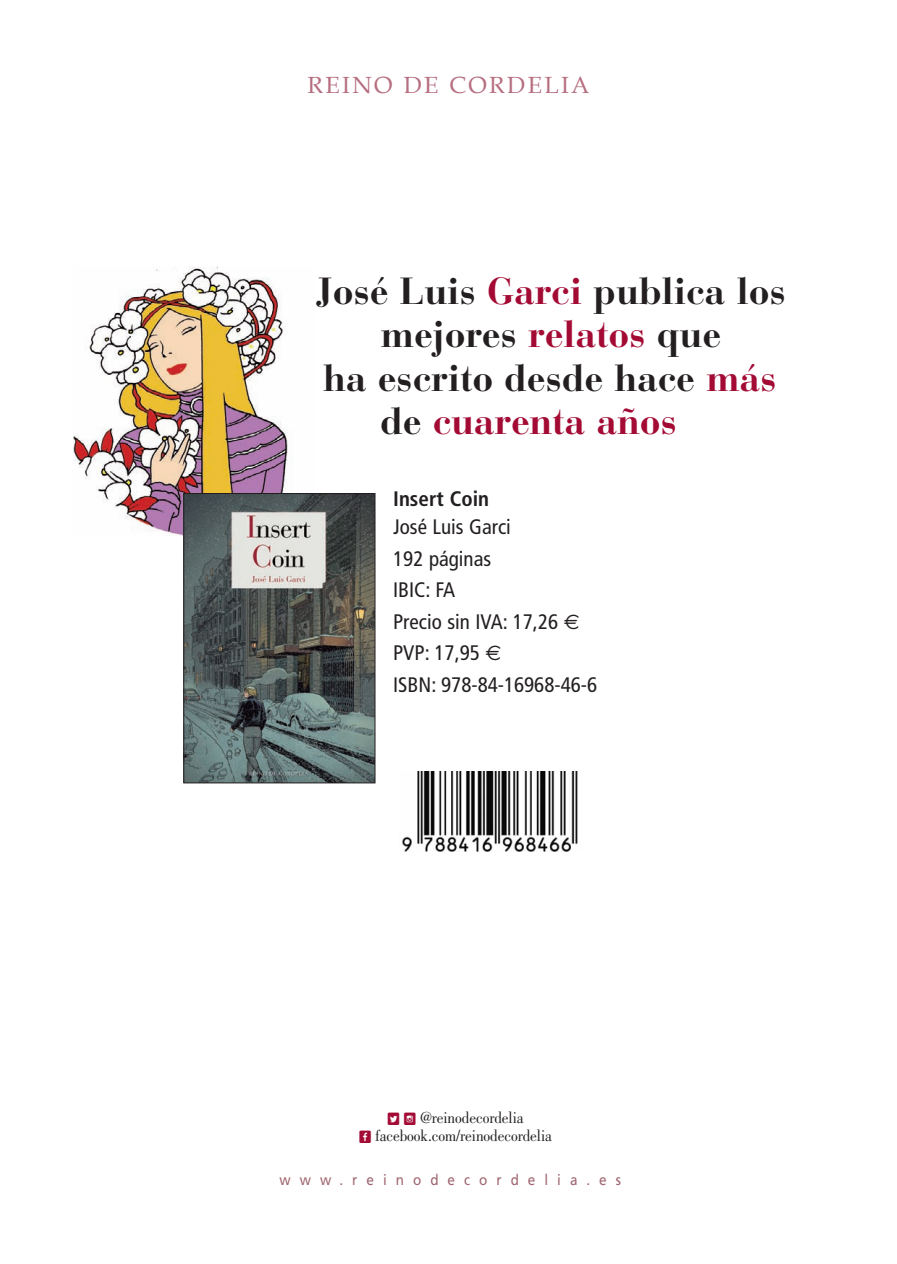
<style>
.page{position:relative;width:897px;height:1264px;background:#fff}
.page>*{position:absolute;margin:0;border:0;box-sizing:border-box;transform-origin:0 0}
.t1{font:700 37.5px "Bauer Bodoni";letter-spacing:-.005em;color:#231f20}
.t2{font:700 37.5px "Bauer Bodoni";letter-spacing:-.005em;color:#a30a34}
.t3{font:23.4px "Book Antiqua";letter-spacing:.1em;color:#b66e80}
.t4{font:condensed 21px/31.5px "Frutiger";color:#231f20}
.t5{font:700 condensed 21px "Frutiger";color:#231f20}
.t6{font:16.5px/18px "Bodoni";letter-spacing:-.005em;color:#231f20;text-align:center;scale:.92 1}
.t7{font:15px "Frutiger";letter-spacing:.665em;color:#a06671;scale:.9 1}
.s1{color:#a30a34}
.s2{color:#231f20}
.s3{font-family:"Social Shapes";font-size:18px;color:#a30a34}
</style>
<div class="page">
<img style="left:74px;top:266px;width:214px;height:269px">
<img style="left:186px;top:495px;width:187px;height:286px">
<div style="left:184px;top:493px;width:191px;height:290px;border:1px solid #231f20"></div>
<svg style="left:404px;top:851px;width:166px;height:1px"></svg>
<img style="left:402px;top:771px;width:176px;height:80px">
<p class="t3" style="left:307px;top:71px;width:283px">REINO DE CORDELIA</p>
<h1 class="t1" style="left:316px;top:268px;width:471px">José Luis <span class="s1">Garci</span> publica los</h1>
<h1 class="t1" style="left:381px;top:312px;width:341px">mejores <span class="s1">relatos</span> que</h1>
<h1 class="t1" style="left:323px;top:355px;width:455px">ha escrito desde hace <span class="s1">más</span></h1>
<h1 class="t2" style="left:380px;top:399px;width:298px"><span class="s2">de</span> cuarenta años</h1>
<p class="t5" style="left:393px;top:487px;width:97px">Insert Coin</p>
<p class="t4" style="left:393px;top:511px;width:205px">José Luis Garci<br>192 páginas<br>IBIC: FA<br>Precio sin IVA: 17,26<br>PVP: 17,95<br>ISBN: 978-84-16968-46-6</p>
<p class="t6" style="left:359px;top:1108px;width:211px"><span class="s3">N P</span> @reinodecordelia<br><span class="s3">M</span> facebook.com/reinodecordelia</p>
<p class="t7" style="left:279px;top:1170px;width:381px">www.reinodecordelia.es</p>
</div>
